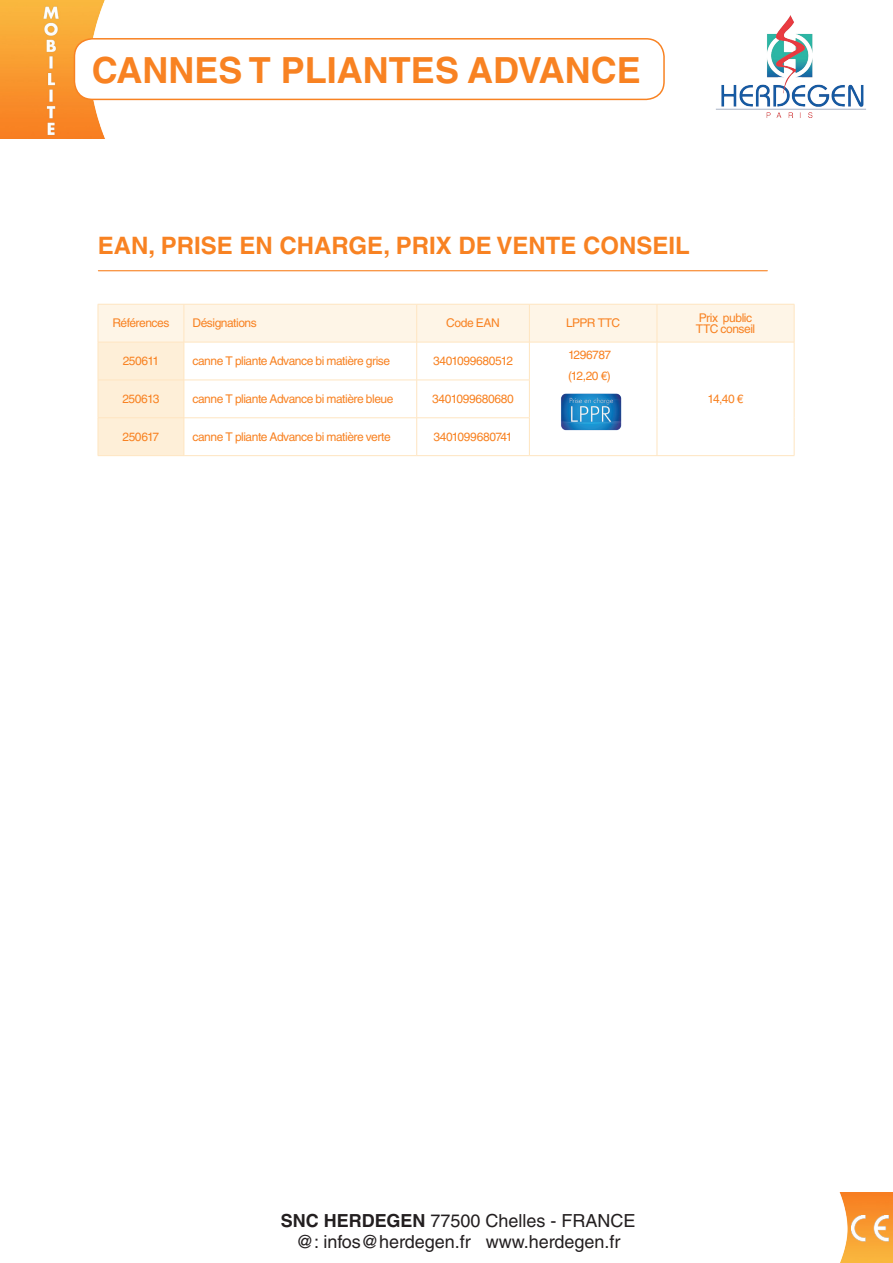
<style>
.page{position:relative;width:893px;height:1263px;background:#fff}
.page>*{position:absolute;margin:0;border:0;box-sizing:border-box;transform-origin:0 0}
.t1{font:700 36px "Helvetica LT Std";color:#f88222}
.t2{font:700 24px "Helvetica LT Std";color:#f88222}
.t3{font:18px/21.6px "Helvetica LT Std";color:#231f20;text-align:center}
.t4{font:12px "Helvetica LT Std";letter-spacing:-.035em;color:#f88222}
.s1{font-weight:700}
</style>
<div class="page">
<img style="left:716px;top:15px;width:150px;height:103px">
<img style="left:840px;top:1193px;width:53px;height:70px">
<img style="left:0;top:0;width:107px;height:138px">
<svg style="left:99px;top:305px;width:695px;height:150px"></svg>
<hr style="left:417px;top:342px;width:112px;height:1px;background:#fee5c1">
<hr style="left:530px;top:342px;width:127px;height:1px;background:#fee5c1">
<hr style="left:657px;top:342px;width:137px;height:1px;background:#fee5c1">
<hr style="left:98px;top:304px;width:86px;height:1px;background:#fee5c1">
<hr style="left:98px;top:304px;width:1px;height:38px;background:#fee5c1">
<hr style="left:184px;top:304px;width:233px;height:1px;background:#fee5c1">
<hr style="left:184px;top:304px;width:1px;height:38px;background:#fee5c1">
<hr style="left:417px;top:304px;width:112px;height:1px;background:#fee5c1">
<hr style="left:416px;top:304px;width:1px;height:38px;background:#fee5c1">
<hr style="left:529px;top:304px;width:128px;height:1px;background:#fee5c1">
<hr style="left:529px;top:304px;width:1px;height:38px;background:#fee5c1">
<hr style="left:657px;top:304px;width:137px;height:1px;background:#fee5c1">
<hr style="left:657px;top:304px;width:1px;height:38px;background:#fee5c1">
<hr style="left:794px;top:304px;width:1px;height:38px;background:#fee5c1">
<hr style="left:529px;top:342px;width:1px;height:38px;background:#fee5c1">
<hr style="left:657px;top:342px;width:1px;height:38px;background:#fee5c1">
<hr style="left:794px;top:342px;width:1px;height:38px;background:#fee5c1">
<hr style="left:417px;top:380px;width:113px;height:1px;background:#fee5c1">
<hr style="left:529px;top:380px;width:1px;height:38px;background:#fee5c1">
<hr style="left:657px;top:380px;width:1px;height:38px;background:#fee5c1">
<hr style="left:794px;top:380px;width:1px;height:38px;background:#fee5c1">
<hr style="left:417px;top:417px;width:113px;height:1px;background:#fee5c1">
<hr style="left:529px;top:418px;width:1px;height:37px;background:#fee5c1">
<hr style="left:657px;top:418px;width:1px;height:37px;background:#fee5c1">
<hr style="left:794px;top:418px;width:1px;height:37px;background:#fee5c1">
<hr style="left:417px;top:455px;width:112px;height:1px;background:#fee5c1">
<hr style="left:529px;top:455px;width:128px;height:1px;background:#fee5c1">
<hr style="left:657px;top:455px;width:137px;height:1px;background:#fee5c1">
<hr style="left:98px;top:342px;width:86px;height:1px;background:#fee5c1">
<hr style="left:98px;top:342px;width:1px;height:38px;background:#fee5c1">
<hr style="left:184px;top:342px;width:233px;height:1px;background:#fee5c1">
<hr style="left:184px;top:342px;width:1px;height:38px;background:#fee5c1">
<hr style="left:416px;top:342px;width:1px;height:38px;background:#fee5c1">
<hr style="left:98px;top:380px;width:86px;height:1px;background:#fee5c1">
<hr style="left:98px;top:380px;width:1px;height:38px;background:#fee5c1">
<hr style="left:184px;top:380px;width:233px;height:1px;background:#fee5c1">
<hr style="left:184px;top:380px;width:1px;height:38px;background:#fee5c1">
<hr style="left:416px;top:380px;width:1px;height:38px;background:#fee5c1">
<hr style="left:98px;top:417px;width:86px;height:1px;background:#fee5c1">
<hr style="left:98px;top:418px;width:1px;height:37px;background:#fee5c1">
<hr style="left:184px;top:417px;width:233px;height:1px;background:#fee5c1">
<hr style="left:184px;top:418px;width:1px;height:37px;background:#fee5c1">
<hr style="left:416px;top:418px;width:1px;height:37px;background:#fee5c1">
<hr style="left:98px;top:455px;width:86px;height:1px;background:#fee5c1">
<hr style="left:184px;top:455px;width:233px;height:1px;background:#fee5c1">
<img style="left:559px;top:391px;width:64px;height:42px">
<img style="left:851px;top:1215px;width:37px;height:27px">
<hr style="left:98px;top:270px;width:669px;height:1px;background:#f88222">
<div style="left:74px;top:39px;width:590px;height:60px;background:#fff;border-radius:18px"></div>
<div style="left:74px;top:38px;width:591px;height:62px;border:2px solid #f88222;border-radius:18px"></div>
<p class="t1" style="left:92px;top:48px;width:550px">CANNES T PLIANTES ADVANCE</p>
<p class="t2" style="left:98px;top:231px;width:594px">EAN, PRISE EN CHARGE, PRIX DE VENTE CONSEIL</p>
<p class="t4" style="left:112px;top:316px;width:59px">Références</p>
<p class="t4" style="left:192px;top:316px;width:66px">Désignations</p>
<p class="t4" style="left:446px;top:316px;width:55px">Code EAN</p>
<p class="t4" style="left:566px;top:316px;width:55px">LPPR TTC</p>
<p class="t4" style="left:699px;top:311px;width:55px">Prix public</p>
<p class="t4" style="left:696px;top:321px;width:61px">TTC conseil</p>
<p class="t4" style="left:123px;top:354px;width:38px">250611</p>
<p class="t4" style="left:192px;top:354px;width:199px">canne T pliante Advance bi matière grise</p>
<p class="t4" style="left:433px;top:354px;width:82px">3401099680512</p>
<p class="t4" style="left:568px;top:348px;width:45px">1296787</p>
<p class="t4" style="left:568px;top:369px;width:44px">(12,20 €)</p>
<p class="t4" style="left:123px;top:392px;width:38px">250613</p>
<p class="t4" style="left:192px;top:392px;width:203px">canne T pliante Advance bi matière bleue</p>
<p class="t4" style="left:432px;top:392px;width:83px">3401099680680</p>
<p class="t4" style="left:708px;top:392px;width:37px">14,40 €</p>
<p class="t4" style="left:123px;top:430px;width:38px">250617</p>
<p class="t4" style="left:192px;top:430px;width:200px">canne T pliante Advance bi matière verte</p>
<p class="t4" style="left:433px;top:430px;width:81px">3401099680741</p>
<h3 class="t3" style="left:281px;top:1209px;width:356px"><span class="s1">SNC HERDEGEN</span> 77500 Chelles - FRANCE @: infos@herdegen.fr www.herdegen.fr</h3>
</div>
